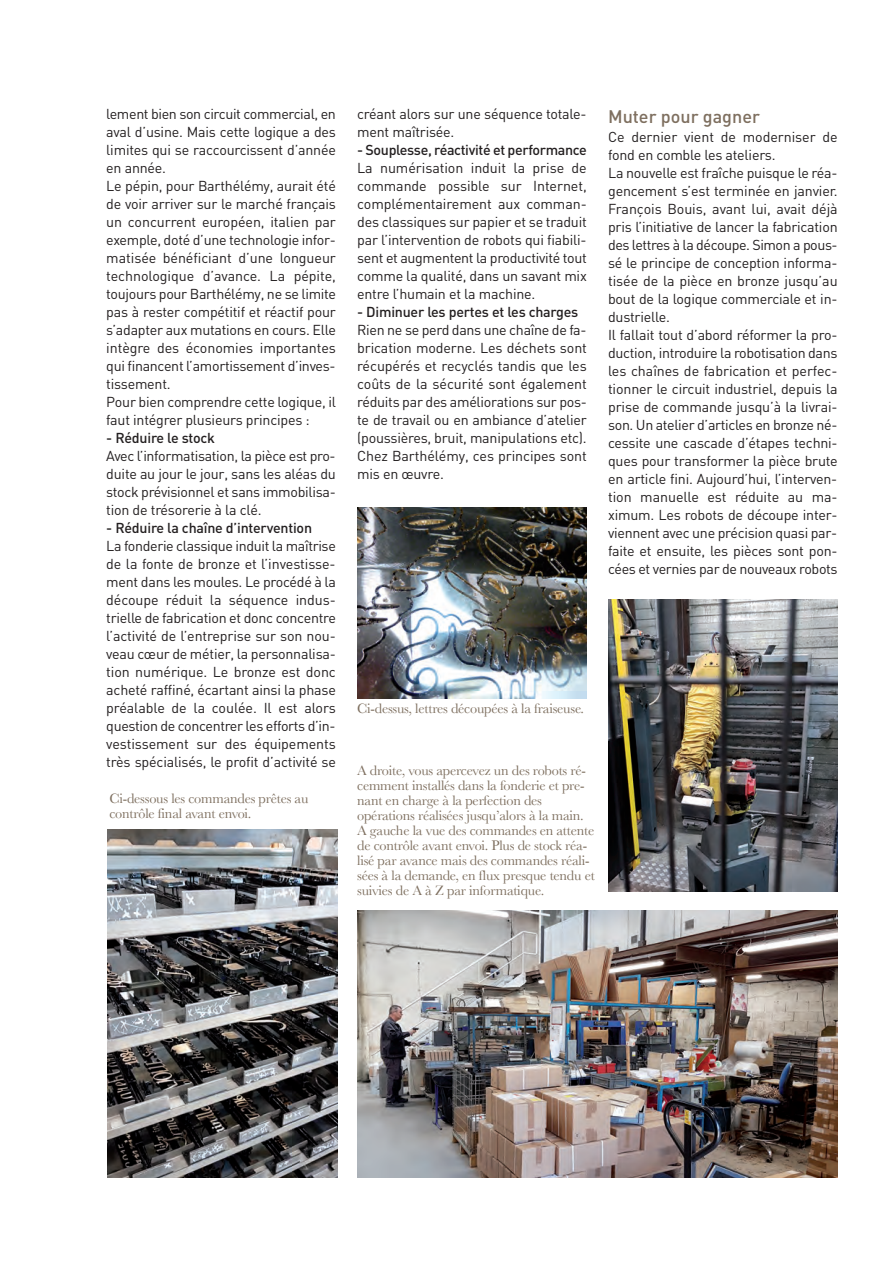
<style>
.page{position:relative;width:893px;height:1263px;background:#fff}
.page>*{position:absolute;margin:0;border:0;box-sizing:border-box;transform-origin:0 0}
.t1{font:500 18px "DIN";color:#7e6f5f}
.t2{font:14.25px/18px "DIN";letter-spacing:-.015em;color:#231f20;text-align:justify}
.t3{font:14.25px/15px "Baskerville";letter-spacing:-.015em;color:#7e6f5f}
.t4{font:500 14.25px "DIN";letter-spacing:-.015em;color:#231f20}
</style>
<div class="page">
<img style="left:357px;top:910px;width:481px;height:268px">
<img style="left:608px;top:599px;width:230px;height:292px">
<img style="left:357px;top:507px;width:230px;height:191px">
<img style="left:108px;top:830px;width:229px;height:348px">
<p class="t2" style="left:106px;top:105px;width:231px;text-align:left">lement bien son circuit commercial, en aval d’usine. Mais cette logique a des limites qui se raccourcissent d’année en année.<br>Le pépin, pour Barthélémy, aurait été de voir arriver sur le marché français un concurrent européen, italien par exemple, doté d’une technologie infor&shy;matisée bénéficiant d’une longueur technologique d’avance. La pépite, toujours pour Barthélémy, ne se limite pas à rester compétitif et réactif pour s’adapter aux mutations en cours. Elle intègre des économies importantes qui financent l’amortissement d’inves&shy;tissement.<br>Pour bien comprendre cette logique, il faut intégrer plusieurs principes :</p>
<p class="t4" style="left:106px;top:430px;width:110px">- Réduire le stock</p>
<p class="t2" style="left:106px;top:447px;width:231px">Avec l’informatisation, la pièce est pro&shy;duite au jour le jour, sans les aléas du stock prévisionnel et sans immobilisa&shy;tion de trésorerie à la clé.</p>
<p class="t4" style="left:106px;top:520px;width:207px">- Réduire la chaîne d’intervention</p>
<p class="t2" style="left:106px;top:537px;width:231px">La fonderie classique induit la maîtrise de la fonte de bronze et l’investisse&shy;ment dans les moules. Le procédé à la découpe réduit la séquence indus&shy;trielle de fabrication et donc concentre l’activité de l’entreprise sur son nou&shy;veau cœur de métier, la personnalisa&shy;tion numérique. Le bronze est donc acheté raffiné, écartant ainsi la phase préalable de la coulée. Il est alors question de concentrer les efforts d’in&shy;vestissement sur des équipements très spécialisés, le profit d’activité se</p>
<p class="t3" style="left:109px;top:790px;width:201px">Ci-dessous les commandes prêtes au contrôle final avant envoi.</p>
<p class="t2" style="left:357px;top:105px;width:231px">créant alors sur une séquence totale&shy;ment maîtrisée.</p>
<p class="t4" style="left:357px;top:141px;width:231px">- Souplesse, réactivité et performance</p>
<p class="t2" style="left:357px;top:159px;width:231px">La numérisation induit la prise de commande possible sur Internet, complémentairement aux comman&shy;des classiques sur papier et se traduit par l’intervention de robots qui fiabili&shy;sent et augmentent la productivité tout comme la qualité, dans un savant mix entre l’humain et la machine.</p>
<p class="t4" style="left:357px;top:303px;width:223px">- Diminuer les pertes et les charges</p>
<p class="t2" style="left:357px;top:321px;width:231px">Rien ne se perd dans une chaîne de fa&shy;brication moderne. Les déchets sont récupérés et recyclés tandis que les coûts de la sécurité sont également réduits par des améliorations sur pos&shy;te de travail ou en ambiance d’atelier (poussières, bruit, manipulations etc).<br>Chez Barthélémy, ces principes sont mis en œuvre.</p>
<p class="t1" style="left:608px;top:107px;width:153px">Muter pour gagner</p>
<p class="t2" style="left:608px;top:128px;width:231px;text-align:left">Ce dernier vient de moderniser de fond en comble les ateliers.<br>La nouvelle est fraîche puisque le réa&shy;gencement s’est terminée en janvier.<br>François Bouis, avant lui, avait déjà pris l’initiative de lancer la fabrication des lettres à la découpe. Simon a pous&shy;sé le principe de conception informa&shy;tisée de la pièce en bronze jusqu’au bout de la logique commerciale et in&shy;dustrielle.<br>Il fallait tout d’abord réformer la pro&shy;duction, introduire la robotisation dans les chaînes de fabrication et perfec&shy;tionner le circuit industriel, depuis la prise de commande jusqu’à la livrai&shy;son. Un atelier d’articles en bronze né&shy;cessite une cascade d’étapes techni&shy;ques pour transformer la pièce brute en article fini. Aujourd’hui, l’interven&shy;tion manuelle est réduite au ma&shy;ximum. Les robots de découpe inter&shy;viennent avec une précision quasi par&shy;faite et ensuite, les pièces sont pon&shy;cées et vernies par de nouveaux robots</p>
<p class="t3" style="left:357px;top:701px;width:228px">Ci-dessus, lettres découpées à la fraiseuse.</p>
<p class="t3" style="left:357px;top:763px;width:239px">A droite, vous apercevez un des robots ré&shy;cemment installés dans la fonderie et pre&shy;nant en charge à la perfection des opérations réalisées jusqu’alors à la main.<br>A gauche la vue des commandes en attente de contrôle avant envoi. Plus de stock réa&shy;lisé par avance mais des commandes réali&shy;sées à la demande, en flux presque tendu et suivies de A à Z par informatique.</p>
</div>
